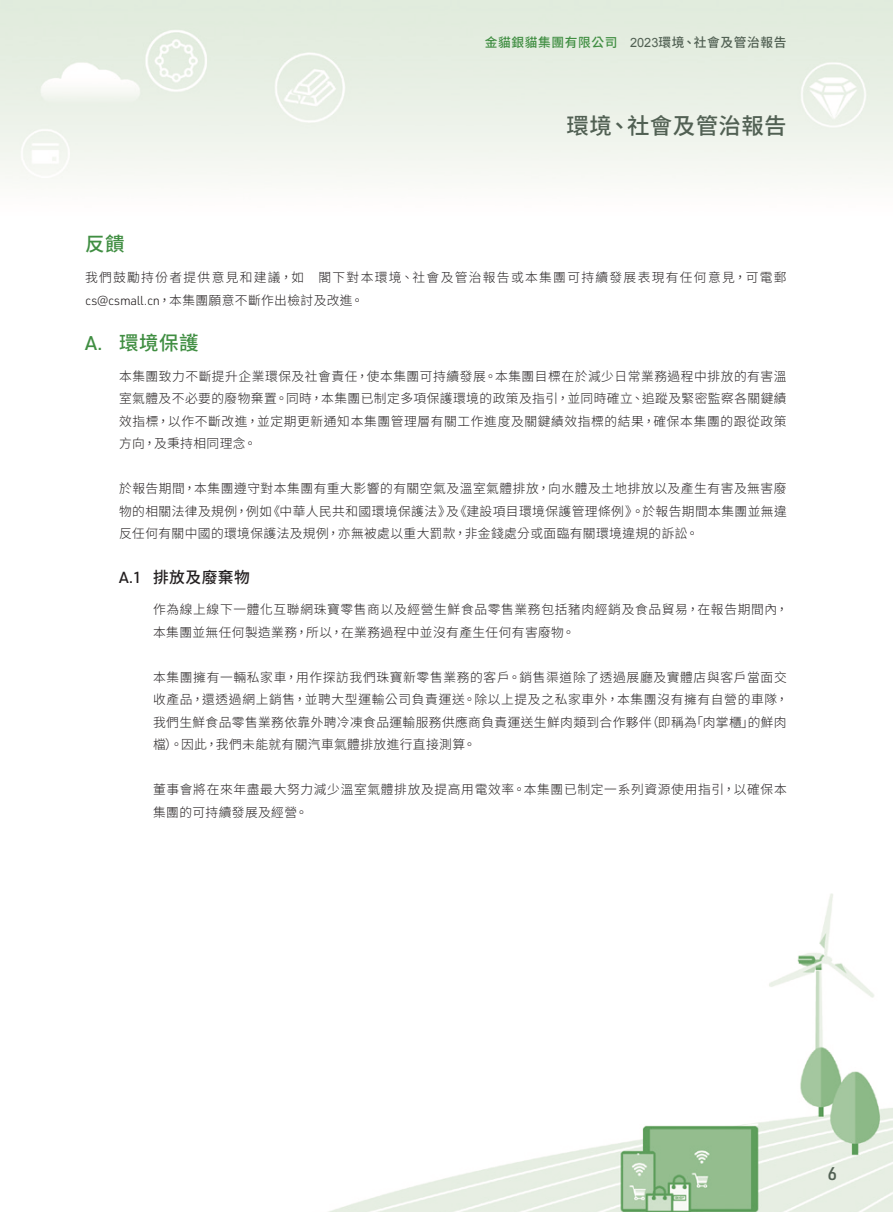
<style>
.page{position:relative;width:893px;height:1212px;background:#fff}
.page>*{position:absolute;margin:0;border:0;box-sizing:border-box;transform-origin:0 0}
.t1{font:500 22.5px "Source Han Sans TC";letter-spacing:.015em;color:#516053}
.Heading_1{font:500 19.5px "Source Han Sans TC";letter-spacing:.03em;color:#408e42}
.Heading_1-2{font:500 19.5px "URWDIN";color:#408e42}
.t2{font:500 18px "URWDIN";color:#516053}
.Heading_2{font:500 15.75px "Source Han Sans TC";letter-spacing:.03em;color:#231f20}
.Heading_2-2{font:500 15.75px "URWDIN";color:#231f20}
.Body_Text{font:300 12.75px/22.5px "Source Han Sans TC";letter-spacing:.04em;color:#231f20}
.Body_Text-2{font:300 12.75px/22.5px "Source Han Sans TC";letter-spacing:.105em;color:#231f20}
.t3{font:500 12.75px "Source Han Sans TC";letter-spacing:.045em;color:#516053}
.t4{font:500 12.75px "Source Han Sans TC";letter-spacing:.045em;color:#408e42}
.s1{font-family:"Arial";font-weight:400}
.s2{font-family:"URWDIN"}
</style>
<div class="page">
<img style="left:0;top:0;width:893px;height:1212px">
<p class="t4" style="left:485px;top:35px;width:134px">金貓銀貓集團有限公司</p>
<p class="t3" style="left:630px;top:35px;width:158px"><span class="s1">2023</span>環境、社會及管治報告</p>
<h1 class="t1" style="left:627px;top:113px;width:161px">社會及管治報告</h1>
<h1 class="t1" style="left:566px;top:113px;width:47px">環境</h1>
<h1 class="t1" style="left:608px;top:113px;width:24px">、</h1>
<p class="Heading_1" style="left:85px;top:233px;width:41px">反饋</p>
<p class="Body_Text-2" style="left:85px;top:266px;width:703px">我們鼓勵持份者提供意見和建議，如　閣下對本環境、社會及管治報告或本集團可持續發展表現有任何意見，可電郵<span class="s2">cs@csmall.cn</span>，本集團願意不斷作出檢討及改進。</p>
<p class="Heading_1" style="left:119px;top:331px;width:81px">環境保護</p>
<p class="Heading_1-2" style="left:85px;top:330px;width:19px">A.</p>
<p class="Body_Text" style="left:119px;top:365px;width:669px;text-align:justify">本集團致力不斷提升企業環保及社會責任，使本集團可持續發展。本集團目標在於減少日常業務過程中排放的有害溫室氣體及不必要的廢物棄置。同時，本集團已制定多項保護環境的政策及指引，並同時確立、追蹤及緊密監察各關鍵績效指標，以作不斷改進，並定期更新通知本集團管理層有關工作進度及關鍵績效指標的結果，確保本集團的跟從政策方向，及秉持相同理念。</p>
<p class="Body_Text" style="left:119px;top:477px;width:669px;text-align:right">於報告期間，本集團遵守對本集團有重大影響的有關空氣及溫室氣體排放，向水體及土地排放以及產生有害及無害廢《中華人民共和國環境保護法》《建設項目環境保護管理條例》。於報告期間本集團並無違</p>
<p class="Body_Text" style="left:119px;top:500px;width:581px">物的相關法律及規例，例如<br>反任何有關中國的環境保護法及規例，亦無被處以重大罰款，非金錢處分或面臨有關環境違規的訴訟。</p>
<p class="Heading_2" style="left:153px;top:568px;width:98px">排放及廢棄物</p>
<p class="Body_Text" style="left:446px;top:500px;width:14px">及</p>
<p class="Heading_2-2" style="left:119px;top:567px;width:24px">A.1</p>
<p class="Body_Text" style="left:153px;top:598px;width:637px">作為線上線下一體化互聯網珠寶零售商以及經營生鮮食品零售業務包括豬肉經銷及食品貿易，在報告期間內，本集團並無任何製造業務，所以，在業務過程中並沒有產生任何有害廢物。</p>
<p class="Body_Text" style="left:153px;top:666px;width:637px;text-align:right">本集團擁有一輛私家車，用作探訪我們珠寶新零售業務的客戶。銷售渠道除了透過展廳及實體店與客戶當面交收產品，還透過網上銷售，並聘大型運輸公司負責運送。除以上提及之私家車外，本集團沒有擁有自營的車隊，的鮮肉</p>
<p class="Body_Text" style="left:153px;top:711px;width:500px">我們生鮮食品零售業務依靠外聘冷凍食品運輸服務供應商負責運送生鮮肉類到合作夥伴檔）。因此，我們未能就有關汽車氣體排放進行直接測算。</p>
<p class="Body_Text" style="left:153px;top:778px;width:635px">董事會將在來年盡最大努力減少溫室氣體排放及提高用電效率。本集團已制定一系列資源使用指引，以確保本集團的可持續發展及經營。</p>
<p class="Body_Text" style="left:646px;top:711px;width:53px">（即稱為</p>
<p class="Body_Text" style="left:690px;top:711px;width:65px">「肉掌櫃」</p>
<h3 class="t2" style="left:827px;top:1161px;width:11px">6</h3>
</div>
